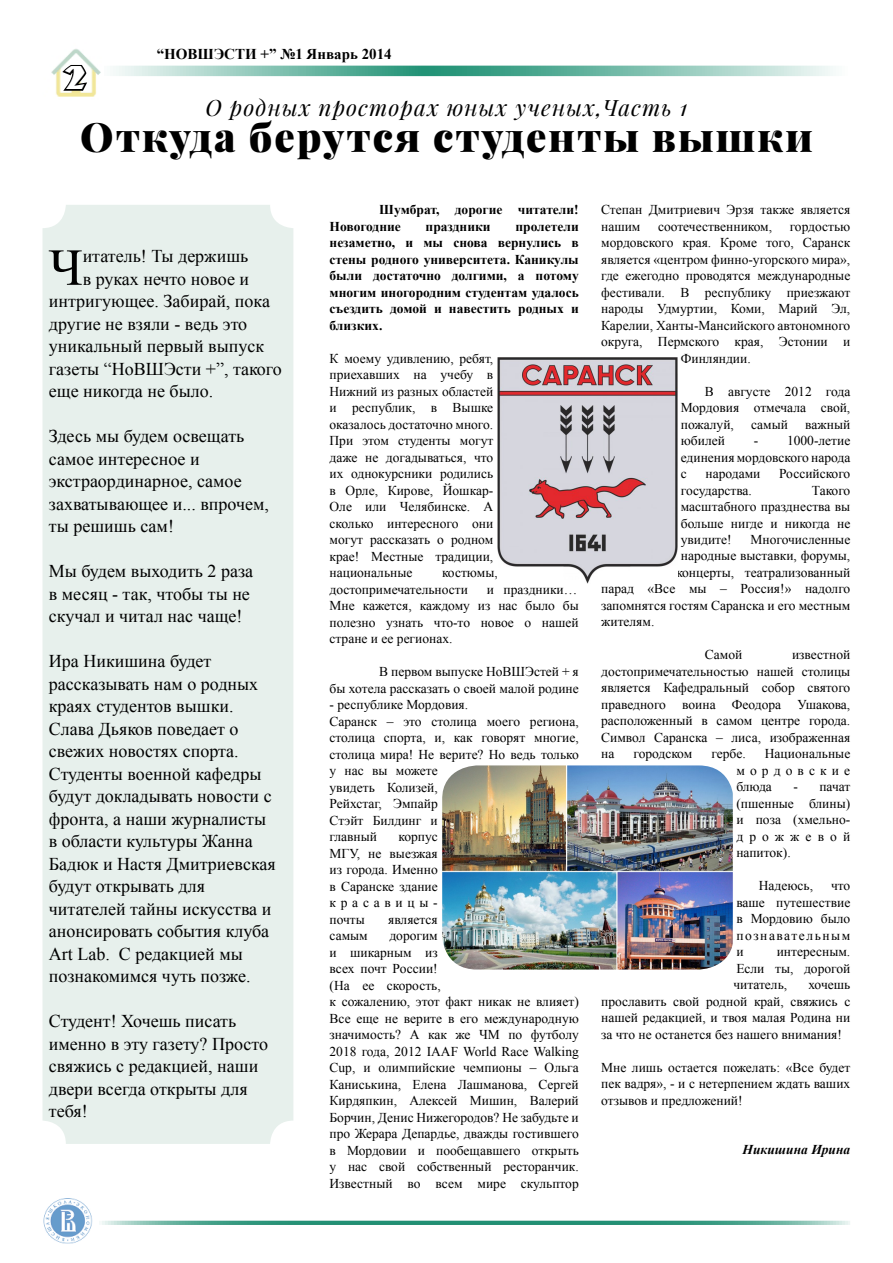
<style>
.page{position:relative;width:893px;height:1263px;background:#fff}
.page>*{position:absolute;margin:0;border:0;box-sizing:border-box;transform-origin:0 0}
.t1{font:52.05px "Times New Roman";color:#000}
.t2{font:900 40.5px "Playfair Display";letter-spacing:.05em;color:#000}
.t3{font:34.2px "Granite";color:#fff;scale:.83 1}
.t4{font:italic 22.5px "Playfair Display";letter-spacing:.05em;color:#000}
.t5{font:18px/22.5px "Times New Roman";color:#000}
.t6{font:700 15px "Times New Roman";color:#000}
.t7{font:13.5px/16.5px "Times New Roman";color:#000;text-align:justify}
.t8{font:700 13.5px/16.5px "Times New Roman";color:#000}
.t9{font:italic 700 13.5px "Times New Roman";color:#000}
</style>
<div class="page">
<img style="left:51px;top:49px;width:50px;height:48px">
<img style="left:43px;top:1198px;width:49px;height:46px">
<svg style="left:113px;top:66px;width:720px;height:10px;background:#82c1b1"></svg>
<div style="left:83px;top:1208px;width:781px;height:17px;background:#000;opacity:.5"></div>
<div style="left:43px;top:205px;width:250px;height:939px;background:#e7f0ec;border-radius:23px"></div>
<img style="left:498px;top:357px;width:180px;height:226px">
<img style="left:442px;top:765px;width:291px;height:204px">
<svg style="left:60px;top:63px;width:30px;height:29px"></svg>
<h3 class="t3" style="left:65px;top:59px;width:27px">2</h3>
<p class="t6" style="left:157px;top:44px;width:236px">“НОВШЭСТИ +” №1 Январь 2014</p>
<h3 class="t4" style="left:206px;top:93px;width:483px">О родных просторах юных ученых,Часть 1</h3>
<h2 class="t2" style="left:80px;top:111px;width:734px">Откуда берутся студенты вышки</h2>
<h1 class="t1" style="left:49px;top:232px;width:35px">Ч</h1>
<h3 class="t5" style="left:83px;top:245px;width:167px">итатель! Ты держишь</h3>
<h3 class="t5" style="left:83px;top:267px;width:168px">в руках нечто новое и</h3>
<h3 class="t5" style="left:49px;top:290px;width:223px">интригующее. Забирай, пока</h3>
<h3 class="t5" style="left:49px;top:312px;width:200px">другие не взяли - ведь это</h3>
<h3 class="t5" style="left:49px;top:335px;width:217px">уникальный первый выпуск</h3>
<h3 class="t5" style="left:49px;top:357px;width:234px">газеты “НоВШЭсти +”, такого</h3>
<h3 class="t5" style="left:49px;top:380px;width:166px">еще никогда не было.</h3>
<h3 class="t5" style="left:49px;top:425px;width:222px">Здесь мы будем освещать самое интересное и экстраординарное, самое захватывающее и... впрочем, ты решишь сам!</h3>
<h3 class="t5" style="left:49px;top:560px;width:206px">Мы будем выходить 2 раза в месяц - так, чтобы ты не скучал и читал нас чаще!</h3>
<p class="t5" style="left:49px;top:650px;width:228px">Ира Никишина будет рассказывать нам о родных краях студентов вышки.<br>Слава Дьяков поведает о свежих новостях спорта.<br>Студенты военной кафедры будут докладывать новости с фронта, а наши журналисты в области культуры Жанна<br>Бадюк и Настя Дмитриевская будут открывать для читателей тайны искусства и анонсировать события клуба<br>Art Lab. С редакцией мы познакомимся чуть позже.</p>
<h3 class="t5" style="left:49px;top:1010px;width:221px">Студент! Хочешь писать именно в эту газету? Просто свяжись с редакцией, наши двери всегда открыты для тебя!</h3>
<p class="t8" style="left:330px;top:201px;width:251px;text-indent:50px">Шумбрат, дорогие читатели!<br>Новогодние</p>
<p class="t8" style="left:330px;top:218px;width:251px;text-align:justify;text-indent:186px">пролетели незаметно, и мы снова вернулись в стены родного университета. Каникулы были достаточно долгими, а потому многим иногородним студентам удалось съездить домой и навестить родных и близких.</p>
<p class="t7" style="left:330px;top:350px;width:165px">К моему удивлению, ребят, приехавших на учебу в Нижний из разных областей и республик, в Вышке оказалось достаточно много.<br>При этом студенты могут даже не догадываться, что их однокурсники родились в Орле, Кирове, Йошкар-Оле или Челябинске. А сколько интересного они могут рассказать о родном крае! Местные традиции, национальные</p>
<p class="t8" style="left:426px;top:218px;width:67px">праздники</p>
<p class="t7" style="left:330px;top:564px;width:170px;text-indent:113px">костюмы, достопримечательности</p>
<p class="t7" style="left:330px;top:581px;width:251px;text-indent:157px">и праздники… Мне кажется, каждому из нас было бы полезно узнать что-то новое о нашей стране и ее регионах.</p>
<p class="t7" style="left:330px;top:663px;width:251px;text-align:right">В первом выпуске НоВШЭстей + я<br>бы хотела рассказать о своей малой родине</p>
<p class="t7" style="left:330px;top:696px;width:251px;text-align:left">- республике Мордовия.<br>Саранск – это столица моего региона, столица спорта, и, как говорят многие, столица мира! Не верите? Но ведь только у нас вы можете<br>увидеть Колизей,<br>Рейхстаг, Эмпайр<br>Стэйт Билдинг и<br>главный</p>
<p class="t7" style="left:330px;top:828px;width:110px;text-indent:69px">корпус МГУ, не выезжая из города. Именно в Саранске здание красавицы&shy;почты</p>
<p class="t7" style="left:388px;top:911px;width:51px">является</p>
<p class="t7" style="left:330px;top:927px;width:251px;text-align:left;text-indent:60px">дорогим<br>и шикарным из<br>всех почт России!<br>(На ее скорость,<br>к сожалению, этот факт никак не влияет)<br>Все еще не верите в его международную значимость? А как же ЧМ по футболу<br>2018 года, 2012 IAAF World Race Walking<br>Cup, и олимпийские чемпионы – Ольга<br>Каниськина, Елена Лашманова, Сергей<br>Кирдяпкин, Алексей Мишин, Валерий<br>Борчин, Денис Нижегородов? Не забудьте и про Жерара Депардье, дважды гостившего в Мордовии и пообещавшего открыть у нас свой собственный ресторанчик.<br>Известный во всем мире скульптор</p>
<p class="t7" style="left:330px;top:927px;width:40px">самым</p>
<p class="t7" style="left:601px;top:201px;width:251px">Степан Дмитриевич Эрзя также является нашим</p>
<p class="t7" style="left:658px;top:218px;width:116px">соотечественником,</p>
<p class="t7" style="left:790px;top:218px;width:62px">гордостью</p>
<p class="t7" style="left:601px;top:234px;width:251px">мордовского края. Кроме того, Саранск</p>
<p class="t7" style="left:601px;top:251px;width:251px">является «центром финно-угорского мира»,</p>
<p class="t7" style="left:601px;top:267px;width:251px">где ежегодно проводятся международные</p>
<p class="t7" style="left:601px;top:283px;width:251px">фестивали. В республику приезжают</p>
<p class="t7" style="left:601px;top:300px;width:251px">народы Удмуртии, Коми, Марий Эл,</p>
<p class="t7" style="left:601px;top:316px;width:251px">Карелии, Ханты-Мансийского автономного</p>
<p class="t7" style="left:601px;top:333px;width:251px">округа, Пермского края, Эстонии и</p>
<p class="t7" style="left:681px;top:349px;width:71px">Финляндии.</p>
<p class="t7" style="left:681px;top:382px;width:171px;text-indent:24px">В августе 2012 года Мордовия отмечала свой, пожалуй,</p>
<p class="t7" style="left:751px;top:415px;width:38px">самый</p>
<p class="t7" style="left:805px;top:415px;width:47px">важный</p>
<p class="t7" style="left:681px;top:432px;width:46px">юбилей</p>
<p class="t7" style="left:681px;top:432px;width:171px;text-indent:73px">- 1000-летие единения мордовского народа с</p>
<p class="t7" style="left:705px;top:465px;width:56px">народами</p>
<p class="t7" style="left:779px;top:465px;width:73px">Российского</p>
<p class="t7" style="left:681px;top:481px;width:73px">государства.</p>
<p class="t7" style="left:681px;top:481px;width:171px;text-indent:131px">Такого масштабного празднества вы больше нигде и никогда не увидите!</p>
<p class="t7" style="left:750px;top:531px;width:101px">Многочисленные</p>
<p class="t7" style="left:681px;top:547px;width:171px">народные выставки, форумы,</p>
<p class="t7" style="left:676px;top:564px;width:175px">концерты, театрализованный</p>
<p class="t7" style="left:601px;top:580px;width:251px">парад «Все мы – Россия!» надолго</p>
<p class="t7" style="left:601px;top:597px;width:251px">запомнятся гостям Саранска и его местным</p>
<p class="t7" style="left:601px;top:613px;width:55px">жителям.</p>
<p class="t7" style="left:705px;top:646px;width:39px">Самой</p>
<p class="t7" style="left:601px;top:646px;width:251px;text-indent:191px">известной достопримечательностью нашей столицы является Кафедральный собор святого праведного воина Феодора Ушакова, расположенный в самом центре города.<br>Символ Саранска – лиса, изображенная на</p>
<p class="t7" style="left:633px;top:745px;width:60px">городском</p>
<p class="t7" style="left:711px;top:745px;width:36px">гербе.</p>
<p class="t7" style="left:736px;top:745px;width:115px;text-indent:29px">Национальные мордовские блюда</p>
<p class="t7" style="left:736px;top:778px;width:116px;text-indent:57px">- пачат (пшенные блины) и поза (хмельно&shy;дрожжевой напиток).</p>
<p class="t7" style="left:759px;top:877px;width:56px">Надеюсь,</p>
<p class="t7" style="left:736px;top:877px;width:116px;text-indent:95px">что ваше путешествие в Мордовию было познавательным и</p>
<p class="t7" style="left:733px;top:943px;width:119px;text-indent:43px">интересным.<br>Если ты, дорогой читатель,</p>
<p class="t7" style="left:601px;top:976px;width:251px;text-indent:207px">хочешь прославить свой родной край, свяжись с нашей редакцией, и твоя малая Родина ни за что не останется без нашего внимания!</p>
<p class="t7" style="left:601px;top:1059px;width:251px">Мне лишь остается пожелать: «Все будет пек вадря», - и с нетерпением ждать ваших отзывов и предложений!</p>
<p class="t9" style="left:743px;top:1140px;width:109px">Никишина Ирина</p>
</div>
